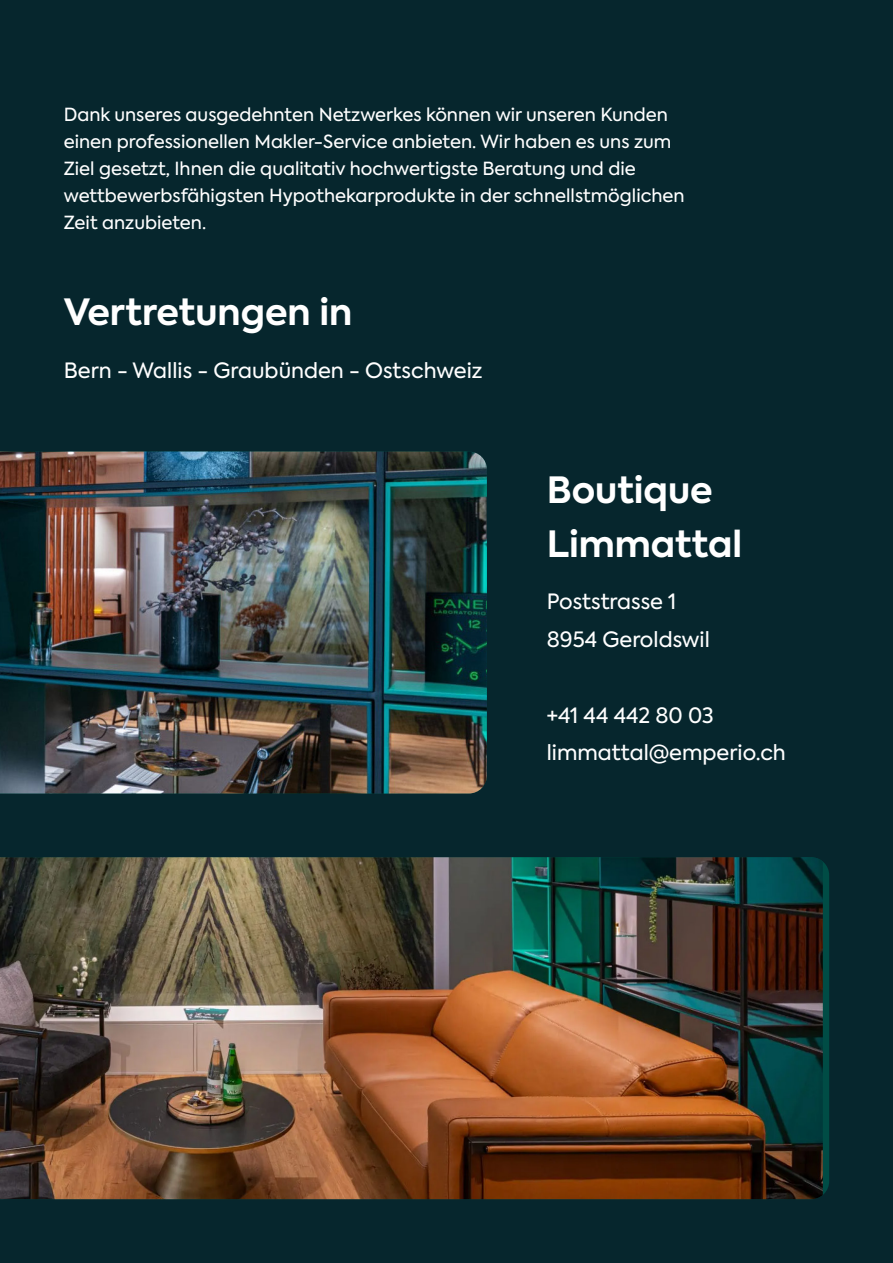
<style>
.page{position:relative;width:893px;height:1263px;background:#06262d}
.page>*{position:absolute;margin:0;border:0;box-sizing:border-box;transform-origin:0 0}
.t1{font:700 36px/54.3px "Axiforma";color:#fff}
.t2{font:21px/37.8px "Axiforma";color:#fff}
.t3{font:18px/27px "Axiforma";color:#fff}
</style>
<div class="page">
<img style="left:0;top:451px;width:487px;height:342px">
<img style="left:0;top:857px;width:823px;height:342px">
<p class="t3" style="left:64px;top:101px;width:622px">Dank unseres ausgedehnten Netzwerkes können wir unseren Kunden einen professionellen Makler-Service anbieten. Wir haben es uns zum Ziel gesetzt, Ihnen die qualitativ hochwertigste Beratung und die wettbewerbsfähigsten Hypothekarprodukte in der schnellstmöglichen Zeit anzubieten.</p>
<h1 class="t1" style="left:64px;top:285px;width:290px">Vertretungen in</h1>
<p class="t2" style="left:64px;top:352px;width:420px">Bern - Wallis - Graubünden - Ostschweiz</p>
<h1 class="t1" style="left:547px;top:463px;width:197px">Boutique<br>Limmattal</h1>
<p class="t2" style="left:547px;top:583px;width:165px">Poststrasse 1<br>8954 Geroldswil</p>
<p class="t2" style="left:547px;top:696px;width:241px">+41 44 442 80 03 limmattal@emperio.ch</p>
</div>
